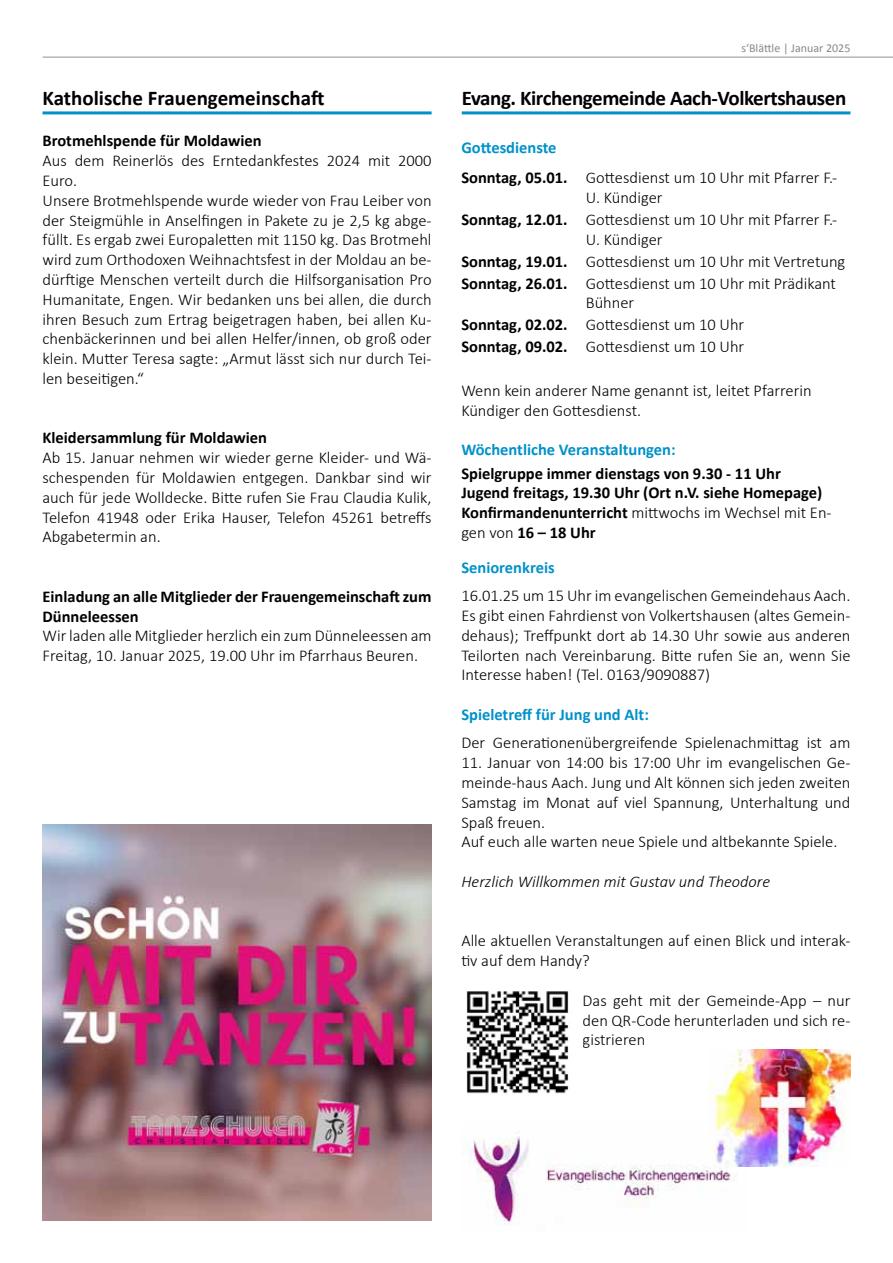
<style>
.page{position:relative;width:893px;height:1263px;background:#fff}
.page>*{position:absolute;margin:0;border:0;box-sizing:border-box;transform-origin:0 0}
.t1{font:700 21px "Calibri";letter-spacing:-.02em;color:#000}
.t2{font:700 21px "Calibri";color:#000}
.t3{font:300 16.5px/19.8px "Calibri";color:#000}
.t4{font:700 16.5px/19.6px "Calibri";color:#000}
.t5{font:700 16.5px "Calibri";color:#0091ca}
.t6{font:italic 300 16.5px "Calibri";color:#000}
.t7{font:12px "Calibri";color:#87888a}
.s1{font-weight:700;color:#0091ca}
.s2{font-weight:700}
.s3{font-weight:300}
</style>
<div class="page">
<hr style="left:43px;top:57px;width:850px;height:1px;background:#9c9e9f">
<img style="left:470px;top:1136px;width:267px;height:90px">
<hr style="left:462px;top:111px;width:388px;height:3px;background:#0091ca">
<img style="left:708px;top:1049px;width:142px;height:118px">
<img style="left:466px;top:991px;width:103px;height:103px">
<hr style="left:43px;top:111px;width:389px;height:3px;background:#0091ca">
<img style="left:43px;top:824px;width:389px;height:396px">
<p class="t2" style="left:43px;top:83px;width:283px">Katholische Frauengemeinschaft</p>
<p class="t4" style="left:43px;top:130px;width:221px">Brotmehlspende für Moldawien</p>
<p class="t3" style="left:43px;top:151px;width:391px">Aus dem Reinerlös des Erntedankfestes 2024 mit 2000<br>Euro.<br>Unsere Brotmehlspende wurde wieder von Frau Leiber von der Steigmühle in Anselfingen in Pakete zu je 2,5 kg abge&shy;füllt. Es ergab zwei Europaletten mit 1150 kg. Das Brotmehl wird zum Orthodoxen Weihnachtsfest in der Moldau an be&shy;dürftige Menschen verteilt durch die Hilfsorganisation Pro Humanitate, Engen. Wir bedanken uns bei allen, die durch ihren Besuch zum Ertrag beigetragen haben, bei allen Ku&shy;chenbäckerinnen und bei allen Helfer/innen, ob groß oder klein. Mutter Teresa sagte: „Armut lässt sich nur durch Tei&shy;len beseitigen.“</p>
<p class="t4" style="left:43px;top:427px;width:226px">Kleidersammlung für Moldawien</p>
<p class="t3" style="left:43px;top:448px;width:391px;text-align:justify">Ab 15. Januar nehmen wir wieder gerne Kleider- und Wä&shy;schespenden für Moldawien entgegen. Dankbar sind wir auch für jede Wolldecke. Bitte rufen Sie Frau Claudia Kulik, Telefon 41948 oder Erika Hauser, Telefon 45261 betreffs Abgabetermin an.</p>
<p class="t4" style="left:43px;top:586px;width:391px">Einladung an alle Mitglieder der Frauengemeinschaft zum<br>Dünneleessen</p>
<p class="t3" style="left:43px;top:626px;width:391px">Wir laden alle Mitglieder herzlich ein zum Dünneleessen am<br>Freitag, 10. Januar 2025, 19.00 Uhr im Pfarrhaus Beuren.</p>
<p class="t7" style="left:742px;top:39px;width:110px">s‘Blättle | Januar 2025</p>
<p class="t1" style="left:462px;top:83px;width:386px">Evang. Kirchengemeinde Aach-Volkertshausen</p>
<p class="t3" style="left:461px;top:132px;width:377px;line-height:30.5px"><span class="s1">Gottesdienste<br></span><span class="s2">Sonntag, 05.01.</span> Gottesdienst um 10 Uhr mit Pfarrer F.-</p>
<p class="t3" style="left:461px;top:186px;width:377px;line-height:21.9px;text-indent:124px">U. Kündiger<br><span class="s2">Sonntag, 12.01.</span> Gottesdienst um 10 Uhr mit Pfarrer F.-</p>
<p class="t3" style="left:461px;top:228px;width:385px;line-height:21.9px;text-indent:124px">U. Kündiger<br><span class="s2">Sonntag, 19.01.</span> Gottesdienst um 10 Uhr mit Vertretung<br><span class="s2">Sonntag, 26.01.</span> Gottesdienst um 10 Uhr mit Prädikant</p>
<p class="t3" style="left:461px;top:292px;width:284px;line-height:21.9px;text-indent:124px">Bühner<br><span class="s2">Sonntag, 02.02.</span> Gottesdienst um 10 Uhr<br><span class="s2">Sonntag, 09.02.</span> Gottesdienst um 10 Uhr</p>
<p class="t3" style="left:461px;top:380px;width:352px">Wenn kein anderer Name genannt ist, leitet Pfarrerin<br>Kündiger den Gottesdienst.</p>
<p class="t5" style="left:461px;top:438px;width:216px">Wöchentliche Veranstaltungen:</p>
<p class="t4" style="left:461px;top:463px;width:372px">Spielgruppe immer dienstags von 9.30 - 11 Uhr Jugend freitags, 19.30 Uhr (Ort n.V. siehe Homepage)<br>Konfirmandenunterricht <span class="s3">mittwochs im Wechsel mit En&shy;gen von</span> 16 – 18 Uhr</p>
<p class="t5" style="left:461px;top:556px;width:95px">Seniorenkreis</p>
<p class="t3" style="left:461px;top:586px;width:391px;text-align:justify">16.01.25 um 15 Uhr im evangelischen Gemeindehaus Aach.<br>Es gibt einen Fahrdienst von Volkertshausen (altes Gemein&shy;dehaus); Treffpunkt dort ab 14.30 Uhr sowie aus anderen Teilorten nach Vereinbarung. Bitte rufen Sie an, wenn Sie Interesse haben! (Tel. 0163/9090887)</p>
<p class="t5" style="left:461px;top:703px;width:189px">Spieletreff für Jung und Alt:</p>
<p class="t3" style="left:461px;top:733px;width:391px">Der Generationenübergreifende Spielenachmittag ist am</p>
<p class="t3" style="left:461px;top:752px;width:391px">11. Januar von 14:00 bis 17:00 Uhr im evangelischen Ge&shy;meinde-haus Aach. Jung und Alt können sich jeden zweiten Samstag im Monat auf viel Spannung, Unterhaltung und Spaß freuen.<br>Auf euch alle warten neue Spiele und altbekannte Spiele.</p>
<p class="t6" style="left:461px;top:871px;width:310px">Herzlich Willkommen mit Gustav und Theodore</p>
<p class="t3" style="left:461px;top:931px;width:391px">Alle aktuellen Veranstaltungen auf einen Blick und interak&shy;tiv auf dem Handy?</p>
<p class="t3" style="left:583px;top:990px;width:269px;text-align:justify">Das geht mit der Gemeinde-App – nur den QR-Code herunterladen und sich re&shy;gistrieren</p>
</div>
